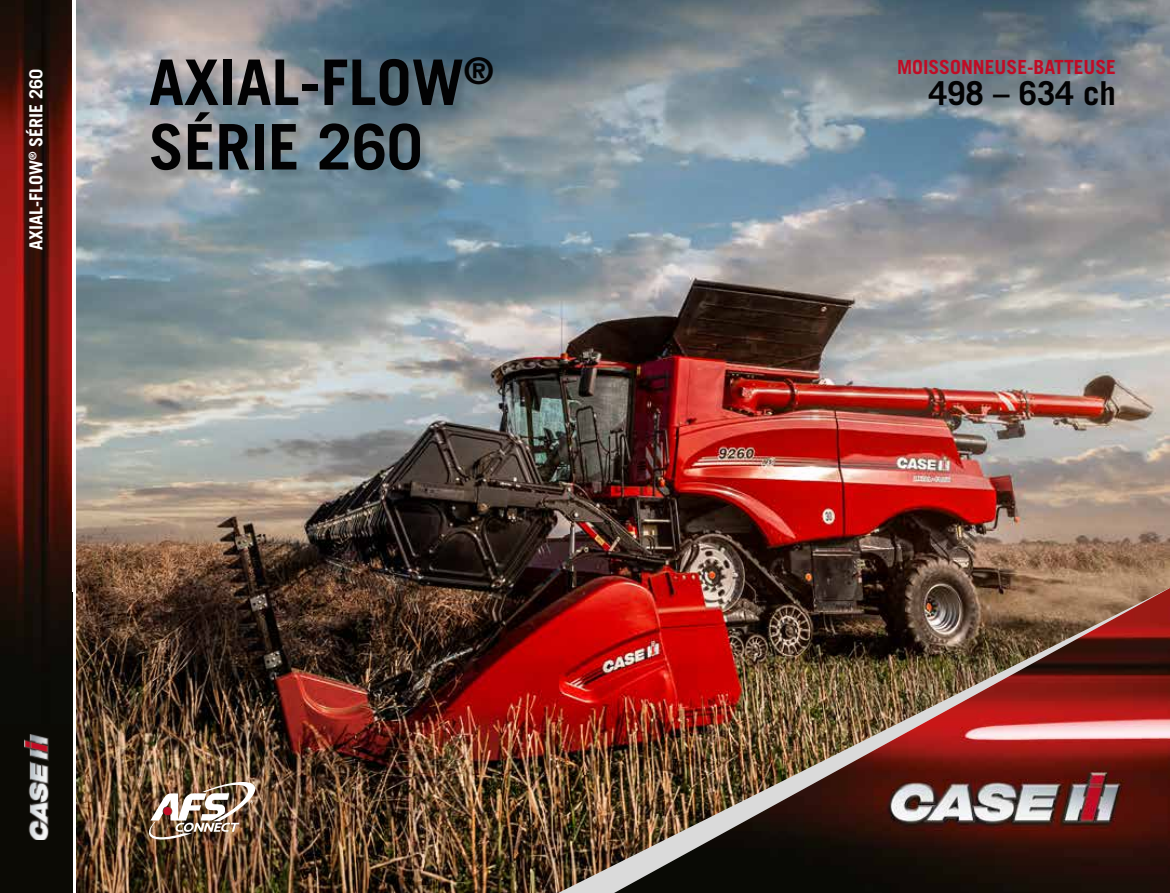
<style>
.page{position:relative;width:1170px;height:893px;background:#fff}
.page>*{position:absolute;margin:0;border:0;box-sizing:border-box;transform-origin:0 0}
.t1{font:700 63px "Trade Gothic LT Std";color:#020203}
.t2{font:700 36.75px "Trade Gothic LT Std";color:#020203}
.t3{font:700 33px "Trade Gothic LT Pro";color:#020203}
.t4{font:700 19.5px "Trade Gothic LT Pro";color:#c10b25}
.t5{font:700 18px "Trade Gothic LT Std";color:#fff}
</style>
<div class="page">
<img style="left:77px;top:0;width:1092px;height:893px">
<img style="left:558px;top:588px;width:56px;height:305px">
<img style="left:614px;top:588px;width:555px;height:305px">
<div style="left:0;top:592px;width:72px;height:301px;background:#0b0a05"></div>
<img style="left:24px;top:735px;width:24px;height:105px">
<img style="left:0;top:0;width:72px;height:621px">
<div style="left:152px;top:58px;width:351px;height:122px;background:#000;opacity:.1"></div>
<img style="left:148px;top:779px;width:110px;height:63px">
<p class="t5" style="left:25px;top:250px;width:183px;rotate:-90deg">AXIAL-FLOW<sup>®</sup> SÉRIE 260</p>
<h2 class="t2" style="left:464px;top:48px;width:31px">®</h2>
<h1 class="t1" style="left:149px;top:44px;width:316px">AXIAL-FLOW</h1>
<h1 class="t1" style="left:149px;top:108px;width:275px">SÉRIE 260</h1>
<p class="t4" style="left:896px;top:55px;width:220px">MOISSONNEUSE-BATTEUSE</p>
<h3 class="t3" style="left:928px;top:73px;width:189px">498 – 634 ch</h3>
</div>
